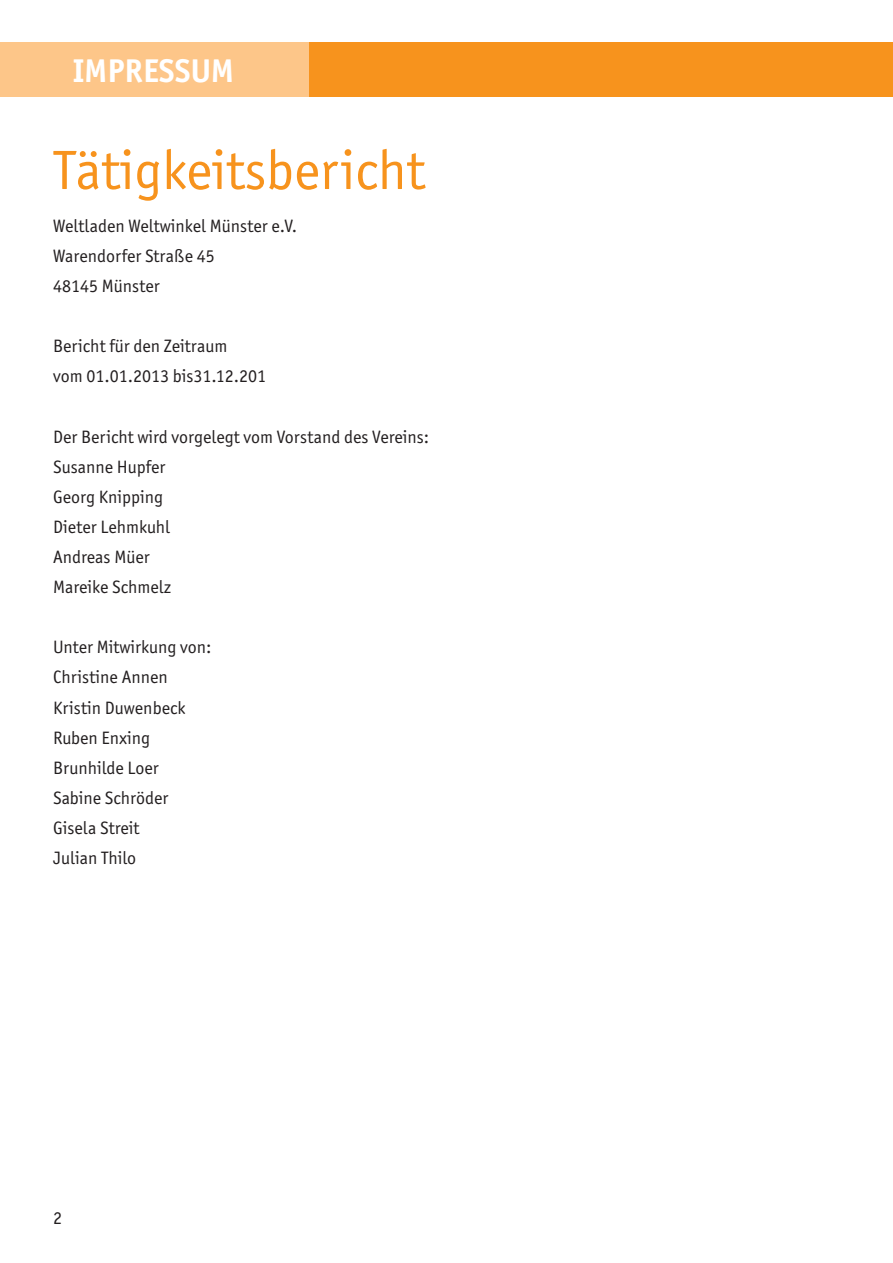
<style>
.page{position:relative;width:893px;height:1263px;background:#fff}
.page>*{position:absolute;margin:0;border:0;box-sizing:border-box;transform-origin:0 0}
.t1{font:55.5px "Officina Sans ITC Pro";color:#f7931d}
.t2{font:700 33px "Officina Sans ITC Pro";color:#fff}
.t3{font:18px/30.2px "Officina Sans ITC Pro";color:#231f20}
</style>
<div class="page">
<div style="left:2px;top:43px;width:891px;height:54px;background:#f7931d"></div>
<div style="left:0;top:43px;width:308px;height:54px;background:#fdc689"></div>
<h2 class="t2" style="left:73px;top:50px;width:163px">IMPRESSUM</h2>
<h1 class="t1" style="left:53px;top:138px;width:374px">Tätigkeitsbericht</h1>
<p class="t3" style="left:53px;top:211px;width:246px">Weltladen Weltwinkel Münster e.V.<br>Warendorfer Straße 45<br>48145 Münster</p>
<p class="t3" style="left:53px;top:331px;width:215px">Bericht für den Zeitraum<br>vom 01.01.2013 bis31.12.201</p>
<p class="t3" style="left:53px;top:421px;width:378px">Der Bericht wird vorgelegt vom Vorstand des Vereins:<br>Susanne Hupfer<br>Georg Knipping<br>Dieter Lehmkuhl<br>Andreas Müer<br>Mareike Schmelz</p>
<p class="t3" style="left:53px;top:632px;width:160px">Unter Mitwirkung von:<br>Christine Annen<br>Kristin Duwenbeck<br>Ruben Enxing<br>Brunhilde Loer<br>Sabine Schröder<br>Gisela Streit<br>Julian Thilo</p>
<p class="t3" style="left:53px;top:1202px;width:10px">2</p>
</div>
